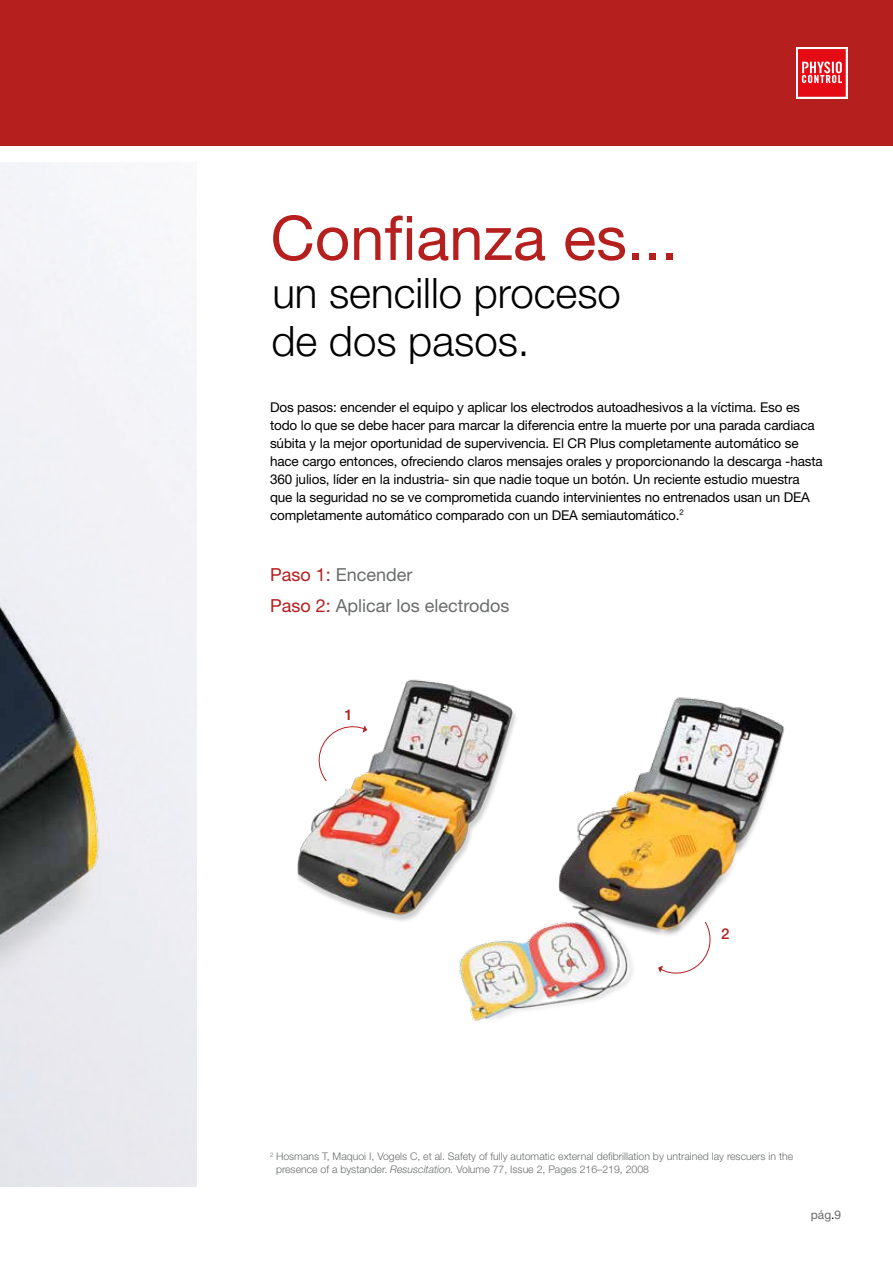
<style>
.page{position:relative;width:893px;height:1263px;background:#fff}
.page>*{position:absolute;margin:0;border:0;box-sizing:border-box;transform-origin:0 0}
.t1{font:61.5px "Helvetica Neue LT Std";color:#b5201f}
.t2{font:300 42px/48px "Helvetica Neue LT Std";color:#000}
.t3{font:18px/31.5px "Helvetica Neue LT Std";color:#6a6c6c}
.t4{font:500 15px "Helvetica Neue LT Std";color:#b5201f}
.t5{font:13.5px/18px "Helvetica Neue LT Std";letter-spacing:-.01em;color:#000}
.t6{font:12px "Helvetica Neue LT Std";color:#6a6c6c}
.t7{font:300 10.5px/12.6px "Helvetica Neue LT Std";color:#6a6c6c}
.s1{color:#b5201f}
.s2{font-style:italic}
.s3{color:#000}
</style>
<div class="page">
<div style="left:0;top:0;width:893px;height:146px;background:#b5201f"></div>
<div style="left:796px;top:47px;width:52px;height:52px;background:#fff"></div>
<svg style="left:798px;top:49px;width:48px;height:48px;background:#e9373e"></svg>
<img style="left:297px;top:679px;width:161px;height:242px">
<svg style="left:318px;top:725px;width:49px;height:57px"></svg>
<img style="left:421px;top:688px;width:364px;height:333px">
<svg style="left:658px;top:921px;width:53px;height:55px"></svg>
<img style="left:0;top:208px;width:196px;height:979px">
<h1 class="t1" style="left:270px;top:201px;width:409px">Confianza es...</h1>
<h2 class="t2" style="left:271px;top:268px;width:351px">un sencillo proceso de dos pasos.</h2>
<p class="t5" style="left:270px;top:398px;width:554px">Dos pasos: encender el equipo y aplicar los electrodos autoadhesivos a la víctima. Eso es todo lo que se debe hacer para marcar la diferencia entre la muerte por una parada cardiaca súbita y la mejor oportunidad de supervivencia. El CR Plus completamente automático se hace cargo entonces, ofreciendo claros mensajes orales y proporcionando la descarga -hasta 360 julios, líder en la industria- sin que nadie toque un botón. Un reciente estudio muestra que la seguridad no se ve comprometida cuando intervinientes no entrenados usan un DEA completamente automático comparado con un DEA semiautomático.<sup>2</sup></p>
<h3 class="t3" style="left:270px;top:558px;width:241px"><span class="s1">Paso 1:</span> Encender<br><span class="s1">Paso 2:</span> Aplicar los electrodos</h3>
<p class="t4" style="left:345px;top:706px;width:10px">1</p>
<p class="t4" style="left:721px;top:924px;width:10px">2</p>
<p class="t7" style="left:276px;top:1150px;width:519px;text-indent:-6px"><sup>2</sup> Hosmans T, Maquoi I, Vogels C, et al. Safety of fully automatic external defibrillation by untrained lay rescuers in the presence of a bystander. <span class="s2">Resuscitation.</span> Volume 77, Issue 2, Pages 216–219, 2008</p>
<p class="t6" style="left:811px;top:1208px;width:32px">pág<span class="s3">.</span>9</p>
</div>
